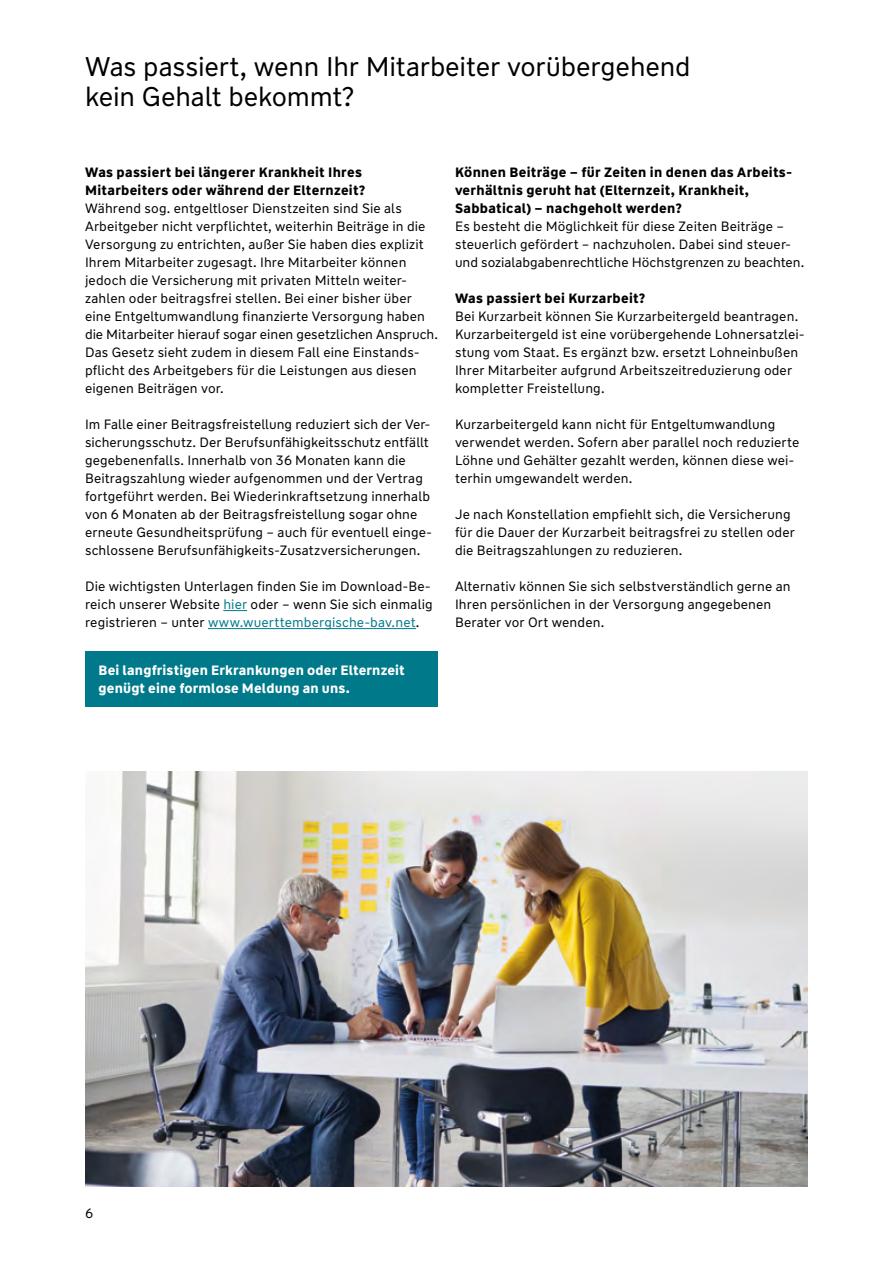
<style>
.page{position:relative;width:893px;height:1263px;background:#fff}
.page>*{position:absolute;margin:0;border:0;box-sizing:border-box;transform-origin:0 0}
.t1{font:27px/30px "WW Type";letter-spacing:-.005em;color:#000}
.t2{font:13.5px/18px "WW Type";letter-spacing:.01em;color:#000}
.t3{font:700 13.5px/18px "WW Type";letter-spacing:.025em;color:#000}
.t4{font:700 13.5px/18px "WW Type";letter-spacing:.015em;color:#fff}
.s1{color:#00798b}
</style>
<div class="page">
<svg style="left:223px;top:610px;width:24px;height:1px"></svg>
<hr style="left:208px;top:628px;width:208px;height:1px;background:#00798b">
<div style="left:85px;top:651px;width:353px;height:56px;background:#00798b"></div>
<img style="left:85px;top:771px;width:723px;height:415px">
<h1 class="t1" style="left:85px;top:52px;width:607px">Was passiert, wenn Ihr Mitarbeiter vorübergehend kein Gehalt bekommt?</h1>
<p class="t3" style="left:85px;top:163px;width:282px">Was passiert bei längerer Krankheit Ihres<br>Mitarbeiters oder während der Elternzeit?</p>
<p class="t2" style="left:85px;top:199px;width:354px">Während sog. entgeltloser Dienstzeiten sind Sie als Arbeitgeber nicht verpflichtet, weiterhin Beiträge in die Versorgung zu entrichten, außer Sie haben dies explizit Ihrem Mitarbeiter zugesagt. Ihre Mitarbeiter können jedoch die Versicherung mit privaten Mitteln weiter&shy;zahlen oder beitragsfrei stellen. Bei einer bisher über eine Entgeltumwandlung finanzierte Versorgung haben die Mitarbeiter hierauf sogar einen gesetzlichen Anspruch.<br>Das Gesetz sieht zudem in diesem Fall eine Einstands&shy;pflicht des Arbeitgebers für die Leistungen aus diesen eigenen Beiträgen vor.</p>
<p class="t2" style="left:85px;top:415px;width:349px">Im Falle einer Beitragsfreistellung reduziert sich der Ver&shy;sicherungsschutz. Der Berufsunfähigkeitsschutz entfällt gegebenenfalls. Innerhalb von 36 Monaten kann die Beitragszahlung wieder aufgenommen und der Vertrag fortgeführt werden. Bei Wiederinkraftsetzung innerhalb von 6 Monaten ab der Beitragsfreistellung sogar ohne erneute Gesundheitsprüfung – auch für eventuell einge&shy;schlossene Berufsunfähigkeits-Zusatzversicherungen.</p>
<p class="t2" style="left:85px;top:577px;width:349px">Die wichtigsten Unterlagen finden Sie im Download-Be&shy;reich unserer Website <span class="s1">hier</span> oder – wenn Sie sich einmalig registrieren – unter <span class="s1">www.wuerttembergische-bav.net</span>.</p>
<p class="t4" style="left:99px;top:661px;width:308px">Bei langfristigen Erkrankungen oder Elternzeit genügt eine formlose Meldung an uns.</p>
<p class="t3" style="left:455px;top:163px;width:339px">Können Beiträge – für Zeiten in denen das Arbeits&shy;verhältnis geruht hat (Elternzeit, Krankheit,<br>Sabbatical) – nachgeholt werden?</p>
<p class="t2" style="left:455px;top:217px;width:351px">Es besteht die Möglichkeit für diese Zeiten Beiträge – steuerlich gefördert – nachzuholen. Dabei sind steuer&shy;und sozialabgabenrechtliche Höchstgrenzen zu beachten.</p>
<p class="t3" style="left:455px;top:289px;width:192px">Was passiert bei Kurzarbeit?</p>
<p class="t2" style="left:455px;top:307px;width:351px">Bei Kurzarbeit können Sie Kurzarbeitergeld beantragen.<br>Kurzarbeitergeld ist eine vorübergehende Lohnersatzlei&shy;stung vom Staat. Es ergänzt bzw. ersetzt Lohneinbußen Ihrer Mitarbeiter aufgrund Arbeitszeitreduzierung oder kompletter Freistellung.</p>
<p class="t2" style="left:455px;top:415px;width:346px">Kurzarbeitergeld kann nicht für Entgeltumwandlung verwendet werden. Sofern aber parallel noch reduzierte Löhne und Gehälter gezahlt werden, können diese wei&shy;terhin umgewandelt werden.</p>
<p class="t2" style="left:455px;top:505px;width:341px">Je nach Konstellation empfiehlt sich, die Versicherung für die Dauer der Kurzarbeit beitragsfrei zu stellen oder die Beitragszahlungen zu reduzieren.</p>
<p class="t2" style="left:455px;top:577px;width:337px">Alternativ können Sie sich selbstverständlich gerne an<br>Ihren persönlichen in der Versorgung angegebenen<br>Berater vor Ort wenden.</p>
<p class="t2" style="left:85px;top:1204px;width:10px">6</p>
</div>
